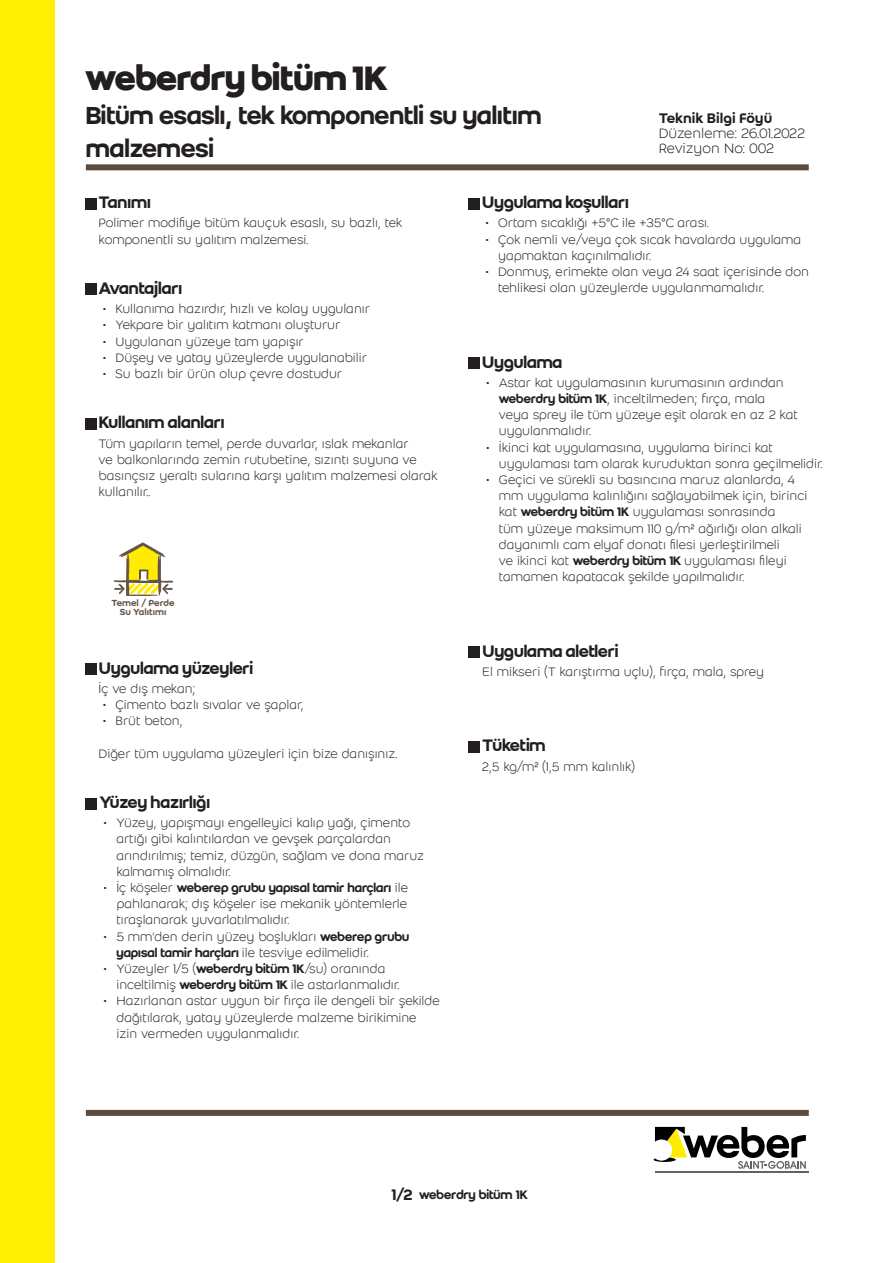
<style>
.page{position:relative;width:893px;height:1263px;background:#fff}
.page>*{position:absolute;margin:0;border:0;box-sizing:border-box;transform-origin:0 0}
.t1{font:700 37.5px "Weber";letter-spacing:-.04em;color:#231f20}
.t2{font:27px/32.4px "Weber Name";color:#231f20}
.t3{font:500 18px "Weber";letter-spacing:-.04em;color:#231f20}
.t4{font:500 16.5px "Weber";color:#231f20}
.t5{font:300 15px "Weber";color:#231f20}
.t6{font:500 15px "Weber";color:#231f20}
.t7{font:300 13.5px/16.2px "Weber";color:#231f20}
.t8{font:13.5px "Weber Name";letter-spacing:-.005em;color:#231f20}
.t9{font:500 9.75px/9.8px "Weber";color:#625446;text-align:center}
.s1{font-family:"Weber Name";font-weight:400}
</style>
<div class="page">
<div style="left:0;top:0;width:54px;height:1263px;background:#fff101"></div>
<div style="left:86px;top:164px;width:723px;height:6px;background:#594b3f"></div>
<div style="left:86px;top:1110px;width:723px;height:6px;background:#594b3f"></div>
<hr style="left:655px;top:1171px;width:154px;height:1px;background:#636363">
<svg style="left:654px;top:1127px;width:152px;height:42px"></svg>
<div style="left:85px;top:198px;width:11px;height:11px;background:#231f20"></div>
<div style="left:85px;top:284px;width:11px;height:11px;background:#231f20"></div>
<div style="left:85px;top:418px;width:11px;height:11px;background:#231f20"></div>
<div style="left:85px;top:663px;width:11px;height:12px;background:#231f20"></div>
<div style="left:86px;top:798px;width:11px;height:11px;background:#231f20"></div>
<div style="left:468px;top:198px;width:12px;height:11px;background:#231f20"></div>
<div style="left:469px;top:647px;width:11px;height:11px;background:#231f20"></div>
<div style="left:468px;top:357px;width:12px;height:12px;background:#231f20"></div>
<svg style="left:113px;top:542px;width:61px;height:54px"></svg>
<div style="left:469px;top:741px;width:11px;height:11px;background:#231f20"></div>
<p class="t1" style="left:85px;top:55px;width:305px">weberdry bitüm 1K</p>
<p class="t2" style="left:86px;top:99px;width:457px">Bitüm esaslı, tek komponentli su yalıtım malzemesi</p>
<p class="t6" style="left:659px;top:109px;width:115px">Teknik Bilgi Föyü</p>
<p class="t5" style="left:659px;top:125px;width:148px">Düzenleme: 26.01.2022</p>
<p class="t5" style="left:659px;top:140px;width:117px">Revizyon No: 002</p>
<p class="t3" style="left:99px;top:192px;width:54px">Tanımı</p>
<p class="t7" style="left:99px;top:215px;width:305px">Polimer modifiye bitüm kauçuk esaslı, su bazlı, tek komponentli su yalıtım malzemesi.</p>
<p class="t3" style="left:99px;top:277px;width:85px">Avantajları</p>
<p class="t7" style="left:103px;top:301px;width:269px">• Kullanıma hazırdır, hızlı ve kolay uygulanır</p>
<p class="t7" style="left:103px;top:317px;width:239px">• Yekpare bir yalıtım katmanı oluşturur</p>
<p class="t7" style="left:103px;top:333px;width:202px">• Uygulanan yüzeye tam yapışır</p>
<p class="t7" style="left:103px;top:349px;width:266px">• Düşey ve yatay yüzeylerde uygulanabilir</p>
<p class="t7" style="left:103px;top:366px;width:241px">• Su bazlı bir ürün olup çevre dostudur</p>
<p class="t3" style="left:99px;top:412px;width:128px">Kullanım alanları</p>
<p class="t7" style="left:99px;top:435px;width:340px">Tüm yapıların temel, perde duvarlar, ıslak mekanlar<br>ve balkonlarında zemin rutubetine, sızıntı suyuna ve basınçsız yeraltı sularına karşı yalıtım malzemesi olarak kullanılır..</p>
<p class="t9" style="left:111px;top:597px;width:65px">Temel / Perde<br>Su Yalıtımı</p>
<p class="t3" style="left:99px;top:657px;width:156px">Uygulama yüzeyleri</p>
<p class="t7" style="left:99px;top:680px;width:99px">İç ve dış mekan;</p>
<p class="t7" style="left:103px;top:697px;width:202px">• Çimento bazlı sıvalar ve şaplar,</p>
<p class="t7" style="left:103px;top:713px;width:81px">• Brüt beton,</p>
<p class="t7" style="left:99px;top:745px;width:300px">Diğer tüm uygulama yüzeyleri için bize danışınız.</p>
<p class="t3" style="left:99px;top:792px;width:113px">Yüzey hazırlığı</p>
<p class="t7" style="left:116px;top:815px;width:309px;text-indent:-13px">• Yüzey, yapışmayı engelleyici kalıp yağı, çimento artığı gibi kalıntılardan ve gevşek parçalardan arındırılmış; temiz, düzgün, sağlam ve dona maruz kalmamış olmalıdır.</p>
<p class="t7" style="left:116px;top:880px;width:293px;text-align:justify;text-indent:-13px">• İç köşeler <span class="s1">weberep grubu yapısal tamir harçları</span> ile pahlanarak; dış köşeler ise mekanik yöntemlerle tıraşlanarak yuvarlatılmalıdır.</p>
<p class="t7" style="left:116px;top:928px;width:294px;text-indent:-13px">• 5 mm’den derin yüzey boşlukları <span class="s1">weberep grubu yapısal tamir harçları</span> ile tesviye edilmelidir.</p>
<p class="t7" style="left:116px;top:961px;width:285px;text-indent:-13px">• Yüzeyler 1/5 (<span class="s1">weberdry bitüm 1K</span>/su) oranında inceltilmiş <span class="s1">weberdry bitüm 1K</span> ile astarlanmalıdır.</p>
<p class="t7" style="left:116px;top:993px;width:325px;text-indent:-13px">• Hazırlanan astar uygun bir fırça ile dengeli bir şekilde dağıtılarak, yatay yüzeylerde malzeme birikimine izin vermeden uygulanmalıdır.</p>
<p class="t3" style="left:482px;top:192px;width:149px">Uygulama koşulları</p>
<p class="t7" style="left:485px;top:215px;width:225px">• Ortam sıcaklığı +5°C ile +35°C arası.</p>
<p class="t7" style="left:498px;top:231px;width:305px;text-indent:-13px">• Çok nemli ve/veya çok sıcak havalarda uygulama yapmaktan kaçınılmalıdır.</p>
<p class="t7" style="left:498px;top:264px;width:312px;text-indent:-13px">• Donmuş, erimekte olan veya 24 saat içerisinde don tehlikesi olan yüzeylerde uygulanmamalıdır.</p>
<p class="t3" style="left:482px;top:351px;width:82px">Uygulama</p>
<p class="t7" style="left:499px;top:374px;width:300px;text-indent:-13px">• Astar kat uygulamasının kurumasının ardından <span class="s1">weberdry bitüm 1K</span>, inceltilmeden; fırça, mala veya sprey ile tüm yüzeye eşit olarak en az 2 kat uygulanmalıdır.</p>
<p class="t7" style="left:499px;top:439px;width:325px;text-indent:-13px">• İkinci kat uygulamasına, uygulama birinci kat uygulaması tam olarak kuruduktan sonra geçilmelidir.</p>
<p class="t7" style="left:499px;top:472px;width:310px;text-indent:-13px">• Geçici ve sürekli su basıncına maruz alanlarda, 4 mm uygulama kalınlığını sağlayabilmek için, birinci kat <span class="s1">weberdry bitüm 1K</span> uygulaması sonrasında<br>tüm yüzeye maksimum 110 g/m2 ağırlığı olan alkali dayanımlı cam elyaf donatı filesi yerleştirilmeli<br>ve ikinci kat <span class="s1">weberdry bitüm 1K</span> uygulaması fileyi tamamen kapatacak şekilde yapılmalıdır.</p>
<p class="t3" style="left:482px;top:640px;width:138px">Uygulama aletleri</p>
<p class="t7" style="left:482px;top:663px;width:284px">El mikseri (T karıştırma uçlu), fırça, mala, sprey</p>
<p class="t3" style="left:482px;top:735px;width:65px">Tüketim</p>
<p class="t7" style="left:482px;top:759px;width:155px">2,5 kg/m² (1,5 mm kalınlık)</p>
<p class="t4" style="left:391px;top:1185px;width:23px">1/2</p>
<p class="t8" style="left:419px;top:1186px;width:110px">weberdry bitüm 1K</p>
</div>
